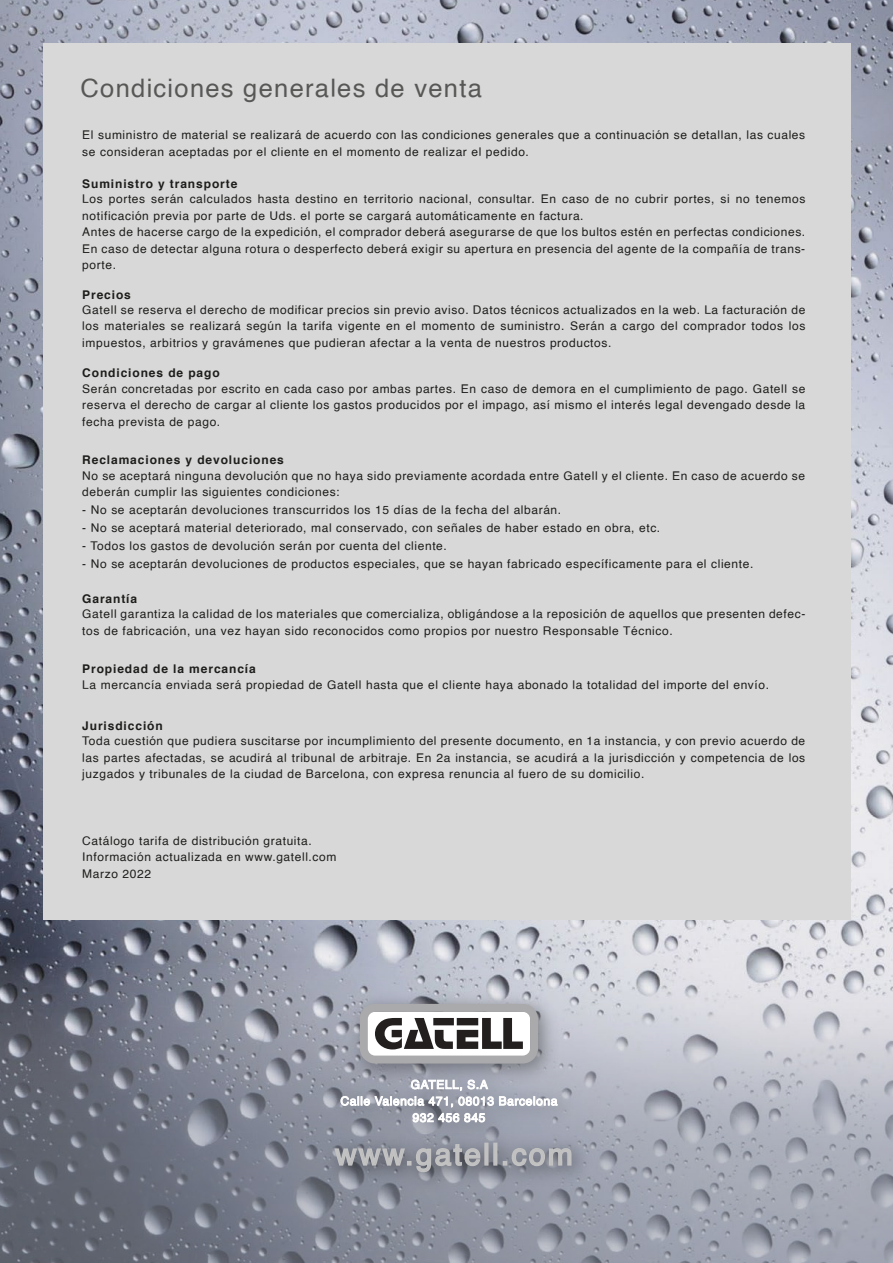
<style>
.page{position:relative;width:893px;height:1263px;background:#fff}
.page>*{position:absolute;margin:0;border:0;box-sizing:border-box;transform-origin:0 0}
.t1{font:30px "Helvetica";letter-spacing:.075em;color:#c3c2c2}
.t2{font:25.5px "Helvetica";letter-spacing:.05em;color:#575756}
.t3{font:12px/16.5px "Helvetica";letter-spacing:.05em;color:#1d1d1b}
.t4{font:700 12px "Helvetica";letter-spacing:.075em;color:#1d1d1b}
</style>
<div class="page">
<img style="left:0;top:0;width:893px;height:1263px">
<div style="left:43px;top:43px;width:808px;height:876px;background:#d8d8d8"></div>
<svg style="left:0;top:956px;width:892px;height:307px;background:#9598a4"></svg>
<img style="left:342px;top:986px;width:223px;height:74px">
<svg style="left:360px;top:1004px;width:178px;height:56px"></svg>
<img style="left:308px;top:1060px;width:290px;height:95px">
<svg style="left:341px;top:1079px;width:217px;height:28px"></svg>
<svg style="left:413px;top:1113px;width:72px;height:7px"></svg>
<img style="left:316px;top:1120px;width:287px;height:87px">
<svg style="left:333px;top:1143px;width:148px;height:30px;background:#8c8e97"></svg>
<div style="left:484px;top:1142px;width:4px;height:23px;border:2px solid #c3c2c2"></div>
<div style="left:493px;top:1142px;width:4px;height:23px;border:2px solid #c3c2c2"></div>
<svg style="left:503px;top:1147px;width:69px;height:20px"></svg>
<h2 class="t2" style="left:81px;top:69px;width:403px">Condiciones generales de venta</h2>
<p class="t3" style="left:82px;top:127px;width:724px">El suministro de material se realizará de acuerdo con las condiciones generales que a continuación se detallan, las cuales se consideran aceptadas por el cliente en el momento de realizar el pedido.</p>
<p class="t3" style="left:82px;top:191px;width:725px">Los portes serán calculados hasta destino en territorio nacional, consultar. En caso de no cubrir portes, si no tenemos notificación previa por parte de Uds. el porte se cargará automáticamente en factura.<br>Antes de hacerse cargo de la expedición, el comprador deberá asegurarse de que los bultos estén en perfectas condiciones.<br>En caso de detectar alguna rotura o desperfecto deberá exigir su apertura en presencia del agente de la compañía de trans&shy;porte.</p>
<p class="t4" style="left:82px;top:174px;width:157px">Suministro y transporte</p>
<p class="t4" style="left:82px;top:285px;width:50px">Precios</p>
<p class="t3" style="left:82px;top:302px;width:724px;text-align:justify">Gatell se reserva el derecho de modificar precios sin previo aviso. Datos técnicos actualizados en la web. La facturación de los materiales se realizará según la tarifa vigente en el momento de suministro. Serán a cargo del comprador todos los impuestos, arbitrios y gravámenes que pudieran afectar a la venta de nuestros productos.</p>
<p class="t4" style="left:82px;top:363px;width:139px">Condiciones de pago</p>
<p class="t3" style="left:82px;top:380px;width:724px;text-align:justify">Serán concretadas por escrito en cada caso por ambas partes. En caso de demora en el cumplimiento de pago. Gatell se reserva el derecho de cargar al cliente los gastos producidos por el impago, así mismo el interés legal devengado desde la fecha prevista de pago.</p>
<p class="t4" style="left:82px;top:450px;width:203px">Reclamaciones y devoluciones</p>
<p class="t3" style="left:82px;top:468px;width:724px">No se aceptará ninguna devolución que no haya sido previamente acordada entre Gatell y el cliente. En caso de acuerdo se deberán cumplir las siguientes condiciones:</p>
<p class="t3" style="left:82px;top:502px;width:480px">- No se aceptarán devoluciones transcurridos los 15 días de la fecha del albarán.</p>
<p class="t3" style="left:82px;top:520px;width:579px">- No se aceptará material deteriorado, mal conservado, con señales de haber estado en obra, etc.</p>
<p class="t3" style="left:82px;top:538px;width:366px">- Todos los gastos de devolución serán por cuenta del cliente.</p>
<p class="t3" style="left:82px;top:556px;width:672px">- No se aceptarán devoluciones de productos especiales, que se hayan fabricado específicamente para el cliente.</p>
<p class="t4" style="left:82px;top:589px;width:56px">Garantía</p>
<p class="t3" style="left:82px;top:606px;width:724px">Gatell garantiza la calidad de los materiales que comercializa, obligándose a la reposición de aquellos que presenten defec&shy;tos de fabricación, una vez hayan sido reconocidos como propios por nuestro Responsable Técnico.</p>
<p class="t4" style="left:82px;top:659px;width:175px">Propiedad de la mercancía</p>
<p class="t3" style="left:82px;top:677px;width:688px">La mercancía enviada será propiedad de Gatell hasta que el cliente haya abonado la totalidad del importe del envío.</p>
<p class="t4" style="left:82px;top:716px;width:82px">Jurisdicción</p>
<p class="t3" style="left:82px;top:733px;width:724px;text-align:justify">Toda cuestión que pudiera suscitarse por incumplimiento del presente documento, en 1a instancia, y con previo acuerdo de las partes afectadas, se acudirá al tribunal de arbitraje. En 2a instancia, se acudirá a la jurisdicción y competencia de los juzgados y tribunales de la ciudad de Barcelona, con expresa renuncia al fuero de su domicilio.</p>
<p class="t3" style="left:82px;top:833px;width:256px">Catálogo tarifa de distribución gratuita.<br>Información actualizada en www.gatell.com<br>Marzo 2022</p>
<h1 class="t1" style="left:335px;top:1131px;width:239px">www.gatell.com</h1>
</div>
